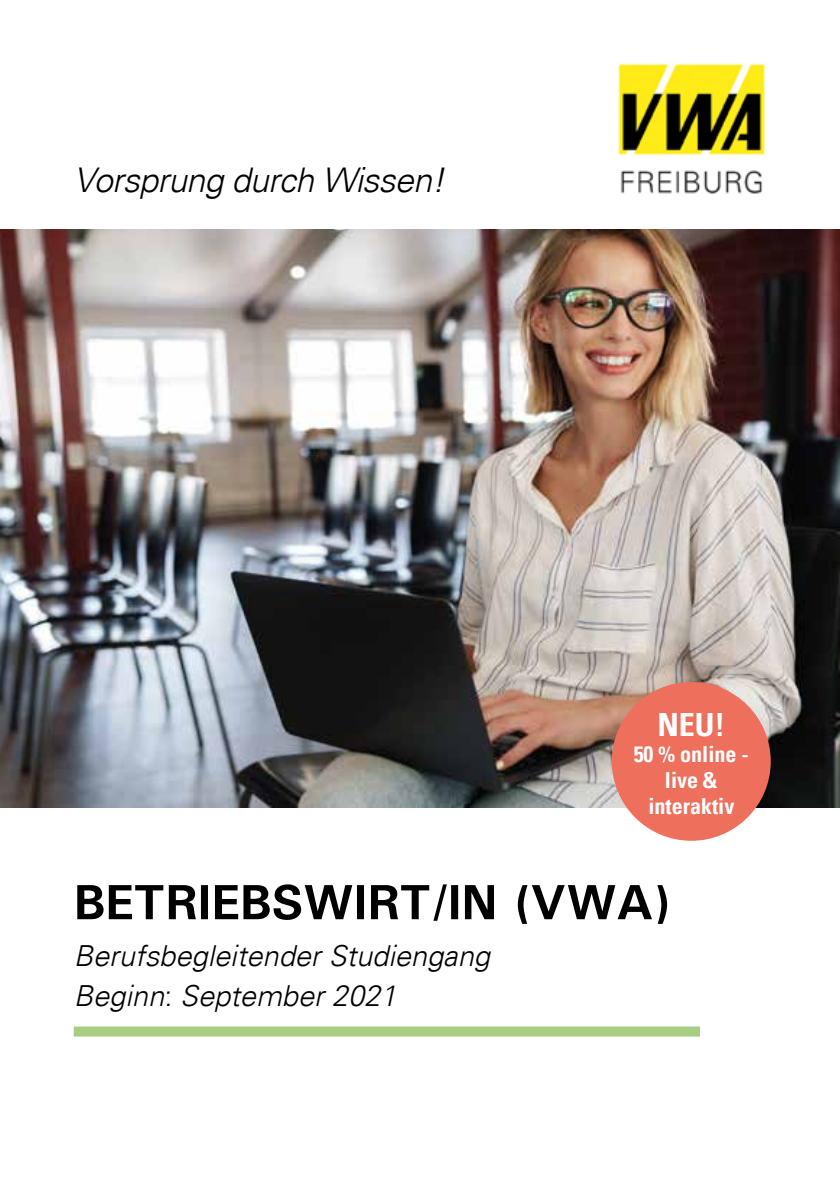
<style>
.page{position:relative;width:840px;height:1191px;background:#fff}
.page>*{position:absolute;margin:0;border:0;box-sizing:border-box;transform-origin:0 0}
.t1{font:700 50px "Univers";color:#000}
.t2{font:italic 300 34px "Univers";letter-spacing:-.02em;color:#000}
.t3{font:700 condensed 32px "Univers";color:#fff}
.t4{font:italic 300 29px/40px "Univers";color:#000}
.t5{font:700 condensed 22px/26px "Univers";color:#fff;text-align:center}
</style>
<div class="page">
<img style="left:0;top:230px;width:839px;height:577px">
<div style="left:611px;top:682px;width:159px;height:158px;background:#ee6f5c;border-radius:50%"></div>
<div style="left:74px;top:1026px;width:625px;height:10px;background:#a7ce80"></div>
<img style="left:618px;top:63px;width:147px;height:131px">
<p class="t2" style="left:74px;top:159px;width:372px">Vorsprung durch Wissen!</p>
<p class="t3" style="left:657px;top:705px;width:69px">NEU!</p>
<p class="t5" style="left:633px;top:741px;width:116px">50 % online - live &amp; interaktiv</p>
<h1 class="t1" style="left:74px;top:871px;width:597px">BETRIEBSWIRT/IN (VWA)</h1>
<p class="t4" style="left:74px;top:935px;width:417px">Berufsbegleitender Studiengang<br>Beginn: September 2021</p>
</div>
